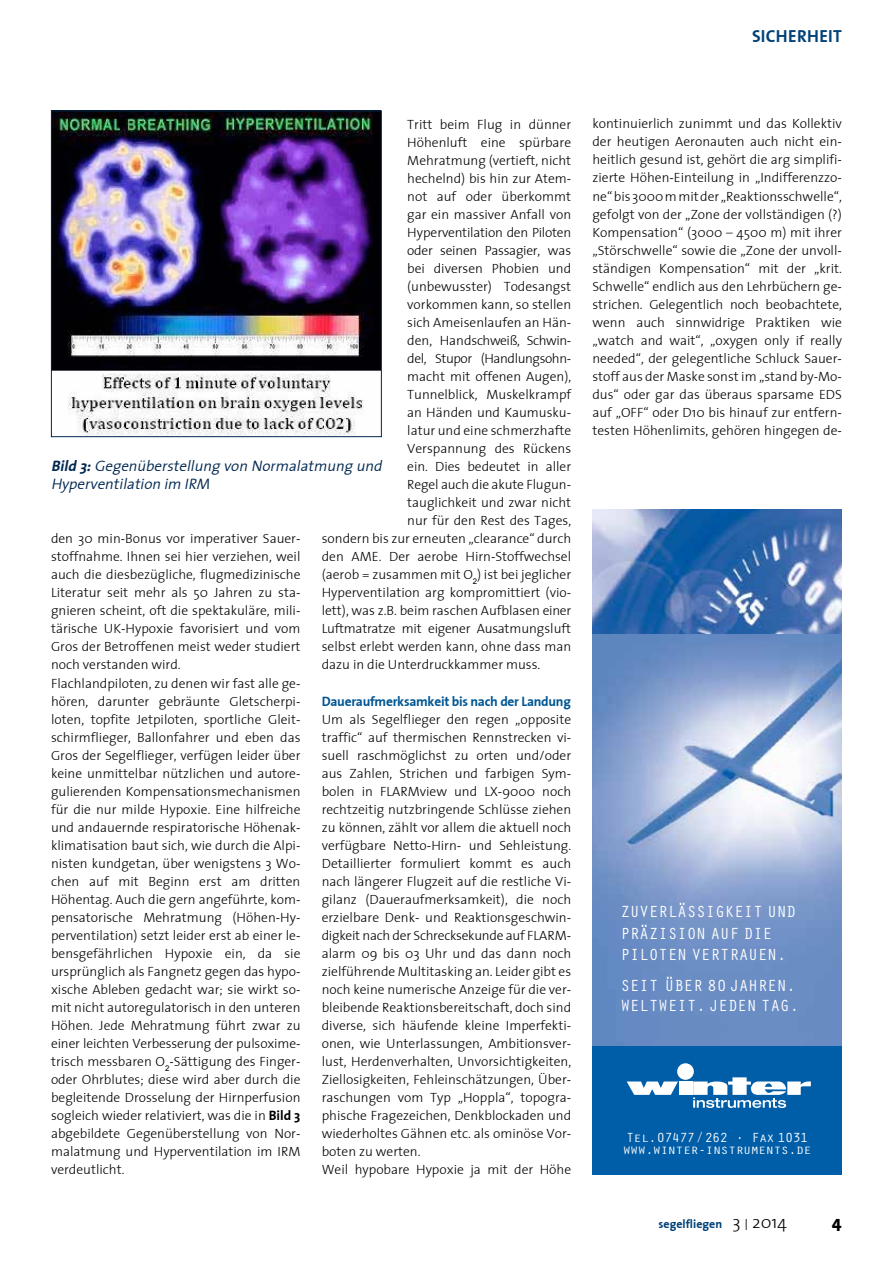
<style>
.page{position:relative;width:893px;height:1263px;background:#fff}
.page>*{position:absolute;margin:0;border:0;box-sizing:border-box;transform-origin:0 0}
.t1{font:17.55px "The Sans Extra Bold Plain";color:#000}
.t2{font:17.25px "The Sans Bold Plain";letter-spacing:.02em;color:#004178}
.t3{font:16.65px/21.5px "Oracle";letter-spacing:-.03em;color:#fff}
.t4{font:italic 15px/18px "The Sans Semi Light Plain";color:#002851}
.t5{font:13.65px/12.1px "Oracle";letter-spacing:-.05em;color:#fff}
.t6{font:13.5px/18px "The Sans Light Plain";color:#000}
.t7{font:13.5px "The Sans Light Plain";letter-spacing:-.02em;color:#000}
.t8{font:13.5px "The Sans Light Plain";letter-spacing:-.03em;color:#000}
.t9{font:13.5px "The Sans Bold Plain";letter-spacing:-.02em;color:#005794}
.t10{font:12px "The Sans Bold Plain";color:#004178}
.s1{font-family:"The Sans Bold Plain"}
.s2{font-family:"The Sans Light Plain";font-size:17.55px;color:#000}
.s3{font-family:"The Sans Extra Light Plain";font-size:15px;color:#000}
</style>
<div class="page">
<img style="left:53px;top:113px;width:327px;height:322px">
<div style="left:51px;top:111px;width:331px;height:326px;border:1px solid #002851"></div>
<img style="left:592px;top:633px;width:250px;height:413px">
<img style="left:592px;top:510px;width:250px;height:123px">
<div style="left:592px;top:1046px;width:250px;height:129px;background:#005ea8"></div>
<svg style="left:627px;top:1081px;width:51px;height:14px"></svg>
<div style="left:679px;top:1081px;width:13px;height:14px;background:#fff"></div>
<div style="left:677px;top:1063px;width:17px;height:17px;background:#fff;border-radius:50%"></div>
<svg style="left:693px;top:1077px;width:118px;height:31px"></svg>
<p class="t2" style="left:752px;top:21px;width:91px">SICHERHEIT</p>
<p class="t6" style="left:407px;top:115px;width:165px">Tritt beim Flug in dünner</p>
<p class="t6" style="left:407px;top:133px;width:165px">Höhenluft eine spürbare</p>
<p class="t6" style="left:407px;top:151px;width:165px">Mehratmung (vertieft, nicht</p>
<p class="t6" style="left:407px;top:169px;width:165px">hechelnd) bis hin zur Atem-</p>
<p class="t6" style="left:407px;top:187px;width:165px">not auf oder überkommt</p>
<p class="t6" style="left:407px;top:205px;width:165px">gar ein massiver Anfall von</p>
<p class="t7" style="left:407px;top:221px;width:165px">Hyperventilation den Piloten</p>
<p class="t7" style="left:407px;top:239px;width:165px">oder seinen Passagier, was</p>
<p class="t6" style="left:407px;top:259px;width:165px">bei diversen Phobien und</p>
<p class="t6" style="left:407px;top:277px;width:165px">(unbewusster) Todesangst</p>
<p class="t6" style="left:407px;top:295px;width:165px">vorkommen kann, so stellen</p>
<p class="t6" style="left:407px;top:313px;width:165px">sich Ameisenlaufen an Hän-</p>
<p class="t8" style="left:407px;top:329px;width:165px">den, Handschweiß, Schwin-</p>
<p class="t8" style="left:407px;top:347px;width:165px">del, Stupor (Handlungsohn-</p>
<p class="t6" style="left:407px;top:367px;width:165px">macht mit offenen Augen),</p>
<p class="t6" style="left:407px;top:385px;width:165px">Tunnelblick, Muskelkrampf</p>
<p class="t6" style="left:407px;top:403px;width:165px">an Händen und Kaumusku-</p>
<p class="t6" style="left:407px;top:421px;width:165px">latur und eine schmerzhafte</p>
<p class="t6" style="left:407px;top:439px;width:165px">Verspannung des Rückens</p>
<p class="t6" style="left:407px;top:457px;width:165px">ein. Dies bedeutet in aller</p>
<p class="t6" style="left:407px;top:475px;width:165px">Regel auch die akute Flugun-</p>
<p class="t6" style="left:407px;top:493px;width:165px">tauglichkeit und zwar nicht</p>
<p class="t6" style="left:407px;top:511px;width:165px">nur für den Rest des Tages,</p>
<p class="t6" style="left:322px;top:529px;width:251px">sondern bis zur erneuten „clearance“ durch</p>
<p class="t6" style="left:322px;top:547px;width:251px">den AME. Der aerobe Hirn-Stoffwechsel</p>
<p class="t6" style="left:322px;top:565px;width:251px">(aerob = zusammen mit O<sub>2</sub>) ist bei jeglicher</p>
<p class="t6" style="left:322px;top:583px;width:251px">Hyperventilation arg kompromittiert (vio-</p>
<p class="t6" style="left:322px;top:601px;width:251px">lett), was z.B. beim raschen Aufblasen einer</p>
<p class="t7" style="left:322px;top:618px;width:251px">Luftmatratze mit eigener Ausatmungsluft</p>
<p class="t6" style="left:322px;top:637px;width:251px">selbst erlebt werden kann, ohne dass man</p>
<p class="t6" style="left:322px;top:655px;width:220px">dazu in die Unterdruckkammer muss.</p>
<p class="t9" style="left:322px;top:690px;width:251px">Daueraufmerksamkeit bis nach der Landung</p>
<p class="t6" style="left:322px;top:709px;width:251px">Um als Segelflieger den regen „opposite traffic“ auf thermischen Rennstrecken vi&shy;suell raschmöglichst zu orten und/oder aus Zahlen, Strichen und farbigen Sym&shy;bolen in FLARMview und LX-9000 noch rechtzeitig nutzbringende Schlüsse ziehen zu können, zählt vor allem die aktuell noch verfügbare Netto-Hirn- und Sehleistung.<br>Detaillierter formuliert kommt es auch nach längerer Flugzeit auf die restliche Vi&shy;gilanz (Daueraufmerksamkeit), die noch erzielbare Denk- und Reaktionsgeschwin&shy;digkeit nach der Schrecksekunde auf FLARM&shy;alarm 09 bis 03 Uhr und das dann noch zielführende Multitasking an. Leider gibt es noch keine numerische Anzeige für die ver&shy;bleibende Reaktionsbereitschaft, doch sind diverse, sich häufende kleine Imperfekti&shy;onen, wie Unterlassungen, Ambitionsver&shy;lust, Herdenverhalten, Unvorsichtigkeiten, Ziellosigkeiten, Fehleinschätzungen, Über&shy;raschungen vom Typ „Hoppla“, topogra&shy;phische Fragezeichen, Denkblockaden und wiederholtes Gähnen etc. als ominöse Vor&shy;boten zu werten.<br>Weil hypobare Hypoxie ja mit der Höhe</p>
<p class="t4" style="left:51px;top:457px;width:336px"><span class="s1">Bild 3:</span>Gegenüberstellung von Normalatmung und<br>Hyperventilation im IRM</p>
<p class="t6" style="left:51px;top:529px;width:251px">den 30 min-Bonus vor imperativer Sauer&shy;stoffnahme. Ihnen sei hier verziehen, weil auch die diesbezügliche, flugmedizinische Literatur seit mehr als 50 Jahren zu sta&shy;gnieren scheint, oft die spektakuläre, mili&shy;tärische UK-Hypoxie favorisiert und vom Gros der Betroffenen meist weder studiert noch verstanden wird.<br>Flachlandpiloten, zu denen wir fast alle ge&shy;hören, darunter gebräunte Gletscherpi&shy;loten, topfite Jetpiloten, sportliche Gleit&shy;schirmflieger, Ballonfahrer und eben das Gros der Segelflieger, verfügen leider über keine unmittelbar nützlichen und autore&shy;gulierenden Kompensationsmechanismen für die nur milde Hypoxie. Eine hilfreiche und andauernde respiratorische Höhenak&shy;klimatisation baut sich, wie durch die Alpi&shy;nisten kundgetan, über wenigstens 3 Wo&shy;chen auf mit Beginn erst am dritten Höhentag. Auch die gern angeführte, kom&shy;pensatorische Mehratmung (Höhen-Hy&shy;perventilation) setzt leider erst ab einer le&shy;bensgefährlichen Hypoxie ein, da sie ursprünglich als Fangnetz gegen das hypo&shy;xische Ableben gedacht war; sie wirkt so&shy;mit nicht autoregulatorisch in den unteren Höhen. Jede Mehratmung führt zwar zu einer leichten Verbesserung der pulsoxime&shy;trisch messbaren O<sub>2</sub>-Sättigung des Finger&shy;oder Ohrblutes; diese wird aber durch die begleitende Drosselung der Hirnperfusion sogleich wieder relativiert, was die in <span class="s1">Bild 3 </span>abgebildete Gegenüberstellung von Nor&shy;malatmung und Hyperventilation im IRM verdeutlicht.</p>
<p class="t6" style="left:592px;top:114px;width:251px;text-align:justify">kontinuierlich zunimmt und das Kollektiv der heutigen Aeronauten auch nicht ein&shy;heitlich gesund ist, gehört die arg simplifi&shy;zierte Höhen-Einteilung in „Indifferenzzo&shy;ne“ bis 3000 m mit der „Reaktionsschwelle“, gefolgt von der „Zone der vollständigen (?)<br>Kompensation“ (3000 – 4500 m) mit ihrer „Störschwelle“ sowie die „Zone der unvoll&shy;ständigen Kompensation“ mit der „krit.<br>Schwelle“ endlich aus den Lehrbüchern ge&shy;strichen. Gelegentlich noch beobachtete, wenn auch sinnwidrige Praktiken wie „watch and wait“, „oxygen only if really needed“, der gelegentliche Schluck Sauer&shy;stoff aus der Maske sonst im „stand by-Mo&shy;dus“ oder gar das überaus sparsame EDS auf „OFF“ oder D10 bis hinauf zur entfern&shy;testen Höhenlimits, gehören hingegen de-</p>
<p class="t3" style="left:620px;top:901px;width:177px">ZUVERLÄSSIGKEIT UND<br>PRÄZISION AUF DIE<br>PILOTEN VERTRAUEN.</p>
<p class="t3" style="left:620px;top:976px;width:180px;line-height:20px">SEIT ÜBER 80 JAHREN.<br>WELTWEIT. JEDEN TAG.</p>
<p class="t5" style="left:623px;top:1132px;width:190px">Tel.07477/262 . Fax 1031 www.winter-instruments.de</p>
<p class="t10" style="left:658px;top:1214px;width:130px">segelfliegen <span class="s2">3</span> <span class="s3">l</span> <span class="s2">2014</span></p>
<p class="t1" style="left:832px;top:1208px;width:11px">4</p>
</div>
